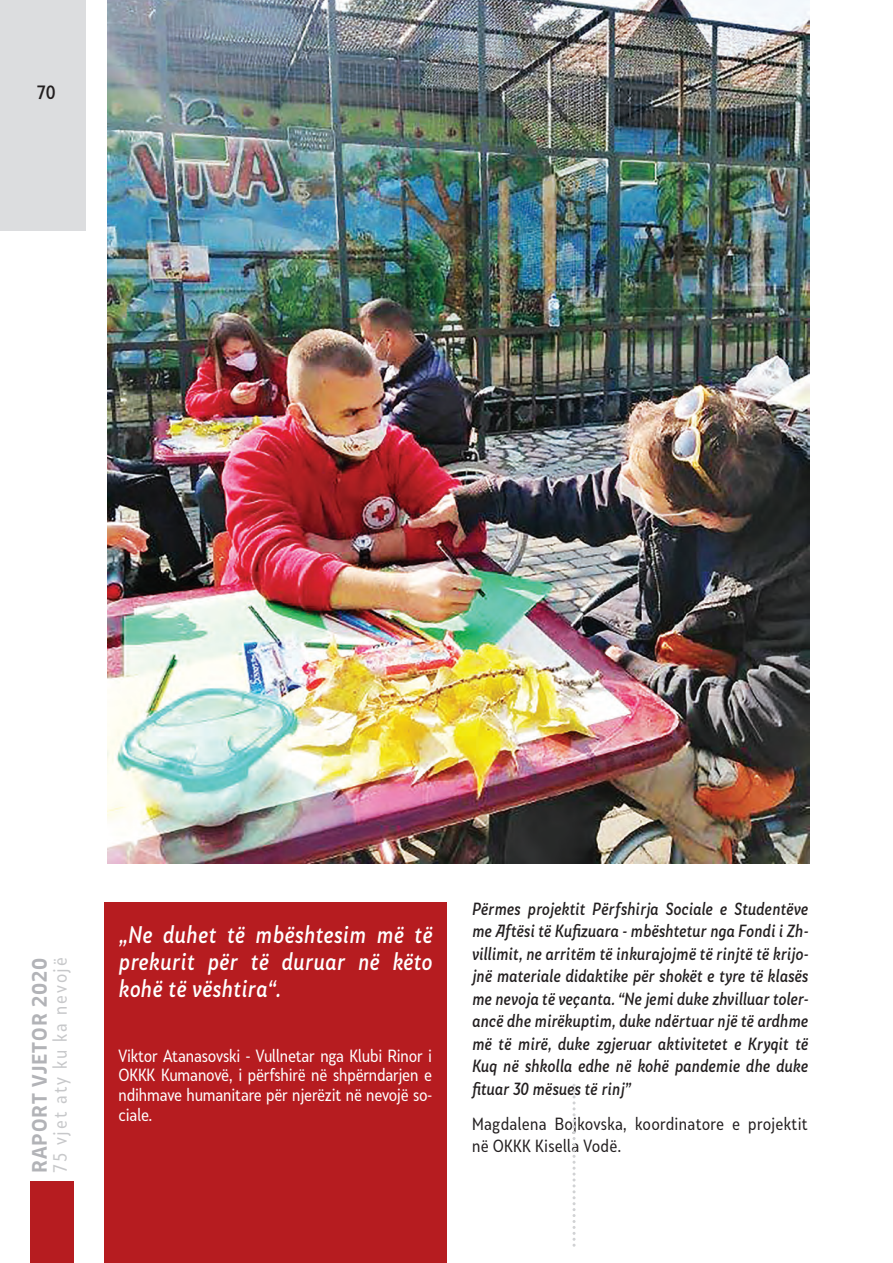
<style>
.page{position:relative;width:893px;height:1263px;background:#fff}
.page>*{position:absolute;margin:0;border:0;box-sizing:border-box;transform-origin:0 0}
.t1{font:italic 500 22.5px/27px "Skola Sans Cn";letter-spacing:.03em;color:#fff;text-align:justify}
.t2{font:700 19.5px "Stobi Sans";letter-spacing:.05em;color:#b2b3b7}
.t3{font:18px "Skola Sans Cn";letter-spacing:.11em;color:#c7c8ca}
.t4{font:500 18px "Skola Sans Cn";color:#231f20}
.t5{font:italic 500 16.5px/22.5px "Skola Sans Cn";letter-spacing:.015em;color:#231f20;text-align:justify}
.t6{font:16.5px/19.8px "Skola Sans Cn";letter-spacing:-.015em;color:#fff;text-align:justify}
.t7{font:16.5px/22.5px "Skola Sans Cn";letter-spacing:.015em;color:#231f20}
</style>
<div class="page">
<div style="left:0;top:0;width:85px;height:230px;background:#dcdddf"></div>
<div style="left:31px;top:1182px;width:43px;height:81px;background:#b61c20"></div>
<div style="left:104px;top:902px;width:342px;height:361px;background:#b61c20"></div>
<svg style="left:573px;top:1084px;width:3px;height:163px"></svg>
<img style="left:107px;top:0;width:702px;height:863px">
<p class="t4" style="left:37px;top:81px;width:20px">70</p>
<p class="t2" style="left:26px;top:1173px;width:217px;rotate:-90deg">RAPORT VJETOR 2020</p>
<p class="t3" style="left:49px;top:1173px;width:217px;rotate:-90deg">75 vjet aty ku ka nevojë</p>
<h1 class="t1" style="left:119px;top:920px;width:315px">„Ne duhet të mbështesim më të prekurit për të duruar në këto kohë të vështira“.</h1>
<p class="t6" style="left:119px;top:1045px;width:315px">Viktor Atanasovski - Vullnetar nga Klubi Rinor i OKKK Kumanovë, i përfshirë në shpërndarjen e ndihmave humanitare për njerëzit në nevojë so&shy;ciale.</p>
<p class="t5" style="left:472px;top:897px;width:338px">Përmes projektit Përfshirja Sociale e Studentëve me Aftësi të Kufizuara - mbështetur nga Fondi i Zh&shy;villimit, ne arritëm të inkurajojmë të rinjtë të krijo&shy;jnë materiale didaktike për shokët e tyre të klasës me nevoja të veçanta. “Ne jemi duke zhvilluar toler&shy;ancë dhe mirëkuptim, duke ndërtuar një të ardhme më të mirë, duke zgjeruar aktivitetet e Kryqit të Kuq në shkolla edhe në kohë pandemie dhe duke fituar 30 mësues të rinj”</p>
<p class="t7" style="left:472px;top:1112px;width:337px">Magdalena Bojkovska, koordinatore e projektit në OKKK Kisella Vodë.</p>
</div>
